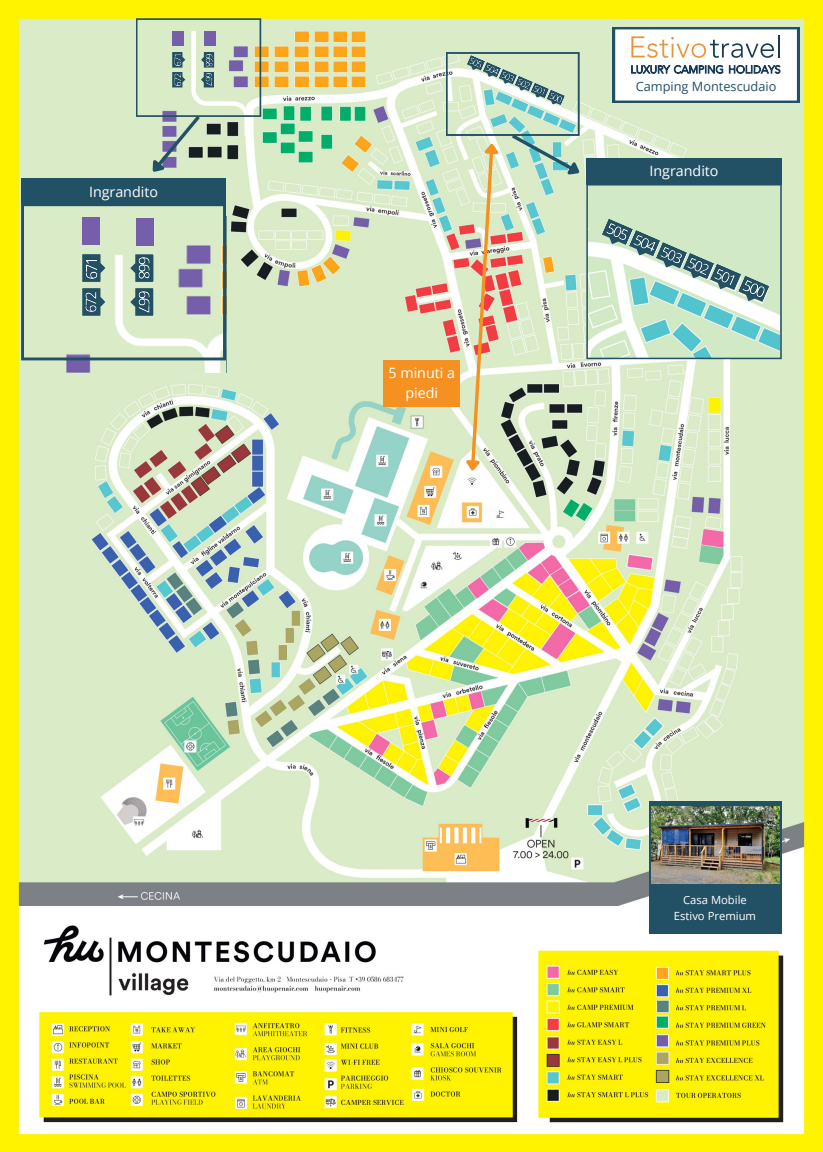
<style>
.page{position:relative;width:823px;height:1152px;background:#fff}
.page>*{position:absolute;margin:0;border:0;box-sizing:border-box;transform-origin:0 0}
.t1{font:14.25px/19.6px "Open Sans";color:#fff;text-align:center}
.t2{font:12.75px "Open Sans";color:#225064}
.t3{font:11.25px/15.8px "Open Sans";color:#fff;text-align:center}
</style>
<div class="page">
<img style="left:0;top:0;width:822px;height:1152px">
<svg style="left:445px;top:27px;width:354px;height:448px"></svg>
<div style="left:383px;top:360px;width:77px;height:47px;background:#f59120"></div>
<div style="left:21px;top:179px;width:205px;height:26px;background:#225064"></div>
<svg style="left:136px;top:18px;width:125px;height:163px;background:#bfceb8"></svg>
<div style="left:649px;top:801px;width:132px;height:133px;background:#225064"></div>
<img style="left:651px;top:806px;width:128px;height:78px">
<img style="left:21px;top:360px;width:205px;height:13px">
<svg style="left:21px;top:205px;width:205px;height:155px;background:#cadac1"></svg>
<div style="left:136px;top:218px;width:17px;height:28px;background:#755faa"></div>
<img style="left:467px;top:55px;width:18px;height:16px">
<img style="left:483px;top:61px;width:18px;height:17px">
<img style="left:499px;top:68px;width:18px;height:17px">
<img style="left:515px;top:75px;width:17px;height:16px">
<img style="left:531px;top:82px;width:16px;height:16px">
<img style="left:547px;top:89px;width:17px;height:16px">
<img style="left:81px;top:257px;width:20px;height:23px">
<img style="left:81px;top:290px;width:19px;height:24px">
<img style="left:134px;top:256px;width:21px;height:25px">
<img style="left:134px;top:290px;width:21px;height:25px">
<div style="left:82px;top:217px;width:18px;height:28px;background:#755faa"></div>
<div style="left:204px;top:31px;width:11px;height:14px;background:#755faa"></div>
<div style="left:172px;top:31px;width:11px;height:14px;background:#755faa"></div>
<p class="t1" style="left:89px;top:181px;width:70px">Ingrandito</p>
<p class="t1" style="left:388px;top:363px;width:68px">5 minuti a piedi</p>
<h3 class="t2" style="left:635px;top:78px;width:142px">Camping Montescudaio</h3>
<p class="t1" style="left:649px;top:161px;width:70px">Ingrandito</p>
<p class="t3" style="left:673px;top:892px;width:84px">Casa Mobile<br>Estivo Premium</p>
</div>
